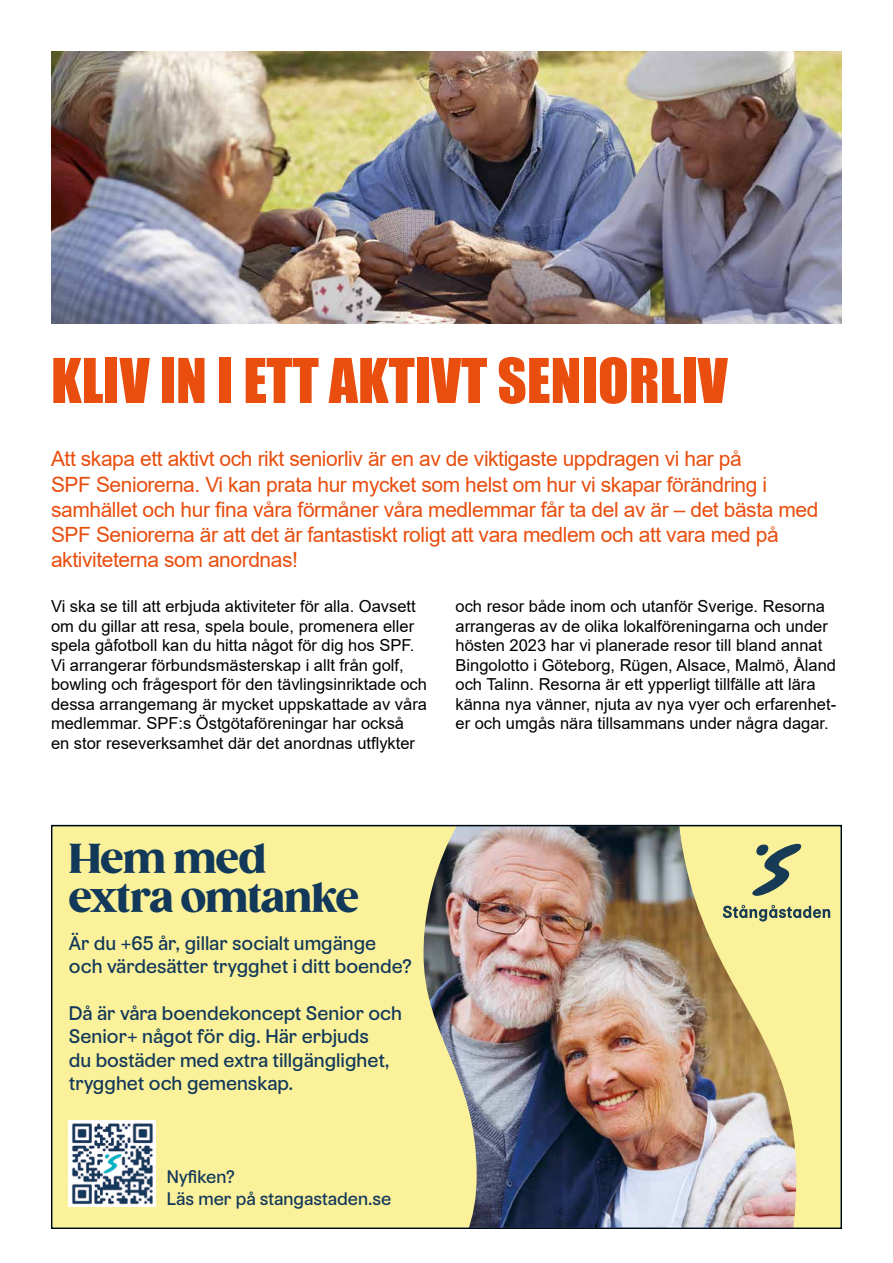
<style>
.page{position:relative;width:893px;height:1263px;background:#fff}
.page>*{position:absolute;margin:0;border:0;box-sizing:border-box;transform-origin:0 0}
.t1{font:57px "Impact";color:#e94e0f}
.t2{font:900 40.5px/39px "Gazpacho";letter-spacing:-.02em;color:#12385a}
.t3{font:21px/25.2px "Arial";letter-spacing:-.02em;color:#e94e0f}
.t4{font:19.5px/23.4px "Staden Text";color:#12385a}
.t5{font:18px/21.6px "Staden Text";color:#12385a}
.t6{font:16.5px/19.5px "Arial";color:#000}
</style>
<div class="page">
<img style="left:477px;top:828px;width:202px;height:398px">
<svg style="left:54px;top:828px;width:423px;height:398px;background:#f2e998"></svg>
<img style="left:679px;top:828px;width:160px;height:398px">
<img style="left:69px;top:1120px;width:86px;height:86px">
<svg style="left:743px;top:844px;width:59px;height:55px;background:#b7bb85"></svg>
<svg style="left:723px;top:905px;width:107px;height:16px;background:#a8af81"></svg>
<img style="left:51px;top:51px;width:791px;height:272px">
<h1 class="t1" style="left:51px;top:336px;width:678px">KLIV IN I ETT AKTIVT SENIORLIV</h1>
<p class="t3" style="left:51px;top:446px;width:769px">Att skapa ett aktivt och rikt seniorliv är en av de viktigaste uppdragen vi har på<br>SPF Seniorerna. Vi kan prata hur mycket som helst om hur vi skapar förändring i samhället och hur fina våra förmåner våra medlemmar får ta del av är – det bästa med SPF Seniorerna är att det är fantastiskt roligt att vara medlem och att vara med på aktiviteterna som anordnas!</p>
<p class="t6" style="left:51px;top:597px;width:378px">Vi ska se till att erbjuda aktiviteter för alla. Oavsett om du gillar att resa, spela boule, promenera eller spela gåfotboll kan du hitta något för dig hos SPF.<br>Vi arrangerar förbundsmästerskap i allt från golf, bowling och frågesport för den tävlingsinriktade och dessa arrangemang är mycket uppskattade av våra medlemmar. SPF:s Östgötaföreningar har också<br>en stor reseverksamhet där det anordnas utflykter</p>
<p class="t6" style="left:455px;top:597px;width:382px">och resor både inom och utanför Sverige. Resorna arrangeras av de olika lokalföreningarna och under hösten 2023 har vi planerade resor till bland annat Bingolotto i Göteborg, Rügen, Alsace, Malmö, Åland och Talinn. Resorna är ett ypperligt tillfälle att lära känna nya vänner, njuta av nya vyer och erfarenhet&shy;er och umgås nära tillsammans under några dagar.</p>
<h2 class="t2" style="left:69px;top:840px;width:291px">Hem med extra omtanke</h2>
<p class="t4" style="left:69px;top:931px;width:344px">Är du +65 år, gillar socialt umgänge och värdesätter trygghet i ditt boende?</p>
<p class="t4" style="left:69px;top:1001px;width:335px">Då är våra boendekoncept Senior och Senior+ något för dig. Här erbjuds<br>du bostäder med extra tillgänglighet, trygghet och gemenskap.</p>
<p class="t5" style="left:167px;top:1166px;width:226px">Nyfiken?<br>Läs mer på stangastaden.se</p>
</div>
